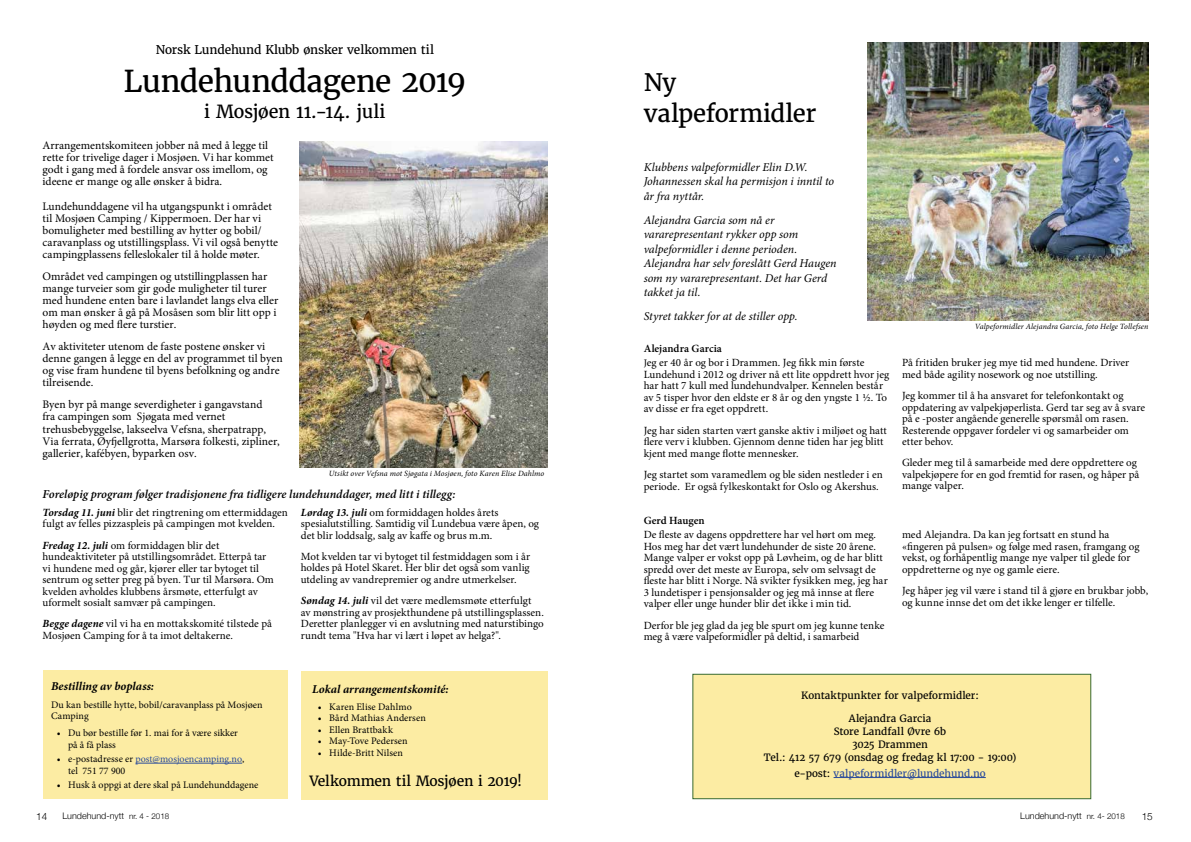
<style>
.page{position:relative;width:1191px;height:842px;background:#fff}
.page>*{position:absolute;margin:0;border:0;box-sizing:border-box;transform-origin:0 0}
.t1{font:30px "Merriweather";letter-spacing:-.025em;color:#000}
.t2{font:24px/30.4px "Merriweather";letter-spacing:-.015em;color:#000}
.t3{font:18px "Merriweather";letter-spacing:-.015em;color:#000}
.t4{font:14px "Merriweather";letter-spacing:-.015em;color:#000}
.t5{font:italic 600 12.1px "Minion Pro";color:#000}
.t6{font:italic 12px/14.4px "Minion Pro";letter-spacing:-.005em;color:#000}
.t7{font:italic 700 12px "Minion Pro";color:#000}
.t8{font:12px "Merriweather";letter-spacing:-.015em;color:#000}
.t9{font:11.6px/12.1px "Minion Pro";color:#000}
.t10{font:11px/11.5px "Minion Pro";color:#000}
.t11{font:600 11px "Minion Pro";letter-spacing:-.005em;color:#000}
.t12{font:10px/11.5px "Minion Pro";color:#000}
.t13{font:10px/13px "Merriweather";letter-spacing:-.005em;color:#000;text-align:center}
.t14{font:10px "Merriweather";letter-spacing:-.005em;color:#2a4b9b}
.t15{font:300 10px "Helvetica Neue";color:#000}
.t16{font:300 9px "Helvetica Neue";color:#000}
.t17{font:italic 8px "Minion Pro";letter-spacing:.01em;color:#000}
.s1{font-weight:700;font-style:italic}
.s2{color:#2a4b9b}
.s3{font-weight:600}
.s4{font-size:10px}
.s5{color:#000}
.s6{font-size:8px}
</style>
<div class="page">
<div style="left:692px;top:674px;width:399px;height:125px;background:#fceca3;border:1px solid #386a2f"></div>
<img style="left:868px;top:43px;width:280px;height:277px">
<hr style="left:833px;top:777px;width:152px;height:1px;background:#2a4b9b">
<img style="left:299px;top:142px;width:248px;height:326px">
<div style="left:43px;top:670px;width:244px;height:129px;background:#fceca3"></div>
<hr style="left:135px;top:763px;width:107px;height:1px;background:#2a4b9b">
<div style="left:301px;top:671px;width:246px;height:128px;background:#fceca3"></div>
<p class="t8" style="left:156px;top:43px;width:280px">Norsk Lundehund Klubb ønsker velkommen til</p>
<h1 class="t1" style="left:124px;top:62px;width:344px">Lundehunddagene 2019</h1>
<h3 class="t3" style="left:204px;top:100px;width:183px">i Mosjøen 11.-14. juli</h3>
<p class="t9" style="left:43px;top:140px;width:233px">Arrangementskomiteen jobber nå med å legge til rette for trivelige dager i Mosjøen. Vi har kommet godt i gang med å fordele ansvar oss imellom, og ideene er mange og alle ønsker å bidra.</p>
<p class="t9" style="left:43px;top:200px;width:237px">Lundehunddagene vil ha utgangspunkt i området til Mosjøen Camping / Kippermoen. Der har vi bomuligheter med bestilling av hytter og bobil/ caravanplass og utstillingsplass. Vi vil også benytte campingplassens felleslokaler til å holde møter.</p>
<p class="t9" style="left:43px;top:270px;width:237px">Området ved campingen og utstillingplassen har mange turveier som gir gode muligheter til turer med hundene enten bare i lavlandet langs elva eller om man ønsker å gå på Mosåsen som blir litt opp i høyden og med flere turstier.</p>
<p class="t9" style="left:43px;top:340px;width:242px">Av aktiviteter utenom de faste postene ønsker vi denne gangen å legge en del av programmet til byen og vise fram hundene til byens befolkning og andre tilreisende.</p>
<p class="t9" style="left:43px;top:399px;width:239px">Byen byr på mange severdigheter i gangavstand<br>fra campingen som Sjøgata med vernet trehusbebyggelse, lakseelva Vefsna, sherpatrapp, Via ferrata, Øyfjellgrotta, Marsøra folkesti, zipliner, gallerier, kafébyen, byparken osv.</p>
<p class="t5" style="left:43px;top:486px;width:414px">Foreløpig program følger tradisjonene fra tidligere lundehunddager, med litt i tillegg:</p>
<p class="t10" style="left:43px;top:506px;width:247px"><span class="s1">Torsdag 11. juni</span> blir det ringtrening om ettermiddagen fulgt av felles pizzaspleis på campingen mot kvelden.</p>
<p class="t10" style="left:43px;top:539px;width:233px"><span class="s1">Fredag 12. juli</span> om formiddagen blir det hundeaktiviteter på utstillingsområdet. Etterpå tar vi hundene med og går, kjører eller tar bytoget til sentrum og setter preg på byen. Tur til Marsøra. Om kvelden avholdes klubbens årsmøte, etterfulgt av uformelt sosialt samvær på campingen.</p>
<p class="t10" style="left:43px;top:618px;width:231px"><span class="s1">Begge dagene</span> vil vi ha en mottakskomité tilstede på<br>Mosjøen Camping for å ta imot deltakerne.</p>
<p class="t17" style="left:329px;top:467px;width:217px">Utsikt over Vefsna mot Sjøgata i Mosjøen, foto Karen Elise Dahlmo</p>
<p class="t10" style="left:301px;top:506px;width:240px"><span class="s1">Lørdag 13. juli</span> om formiddagen holdes årets spesialutstilling. Samtidig vil Lundebua være åpen, og det blir loddsalg, salg av kaffe og brus m.m.</p>
<p class="t10" style="left:301px;top:551px;width:231px;text-align:justify">Mot kvelden tar vi bytoget til festmiddagen som i år holdes på Hotel Skaret. Her blir det også som vanlig utdeling av vandrepremier og andre utmerkelser.</p>
<p class="t10" style="left:301px;top:595px;width:244px"><span class="s1">Søndag 14. juli</span> vil det være medlemsmøte etterfulgt av mønstring av prosjekthundene på utstillingsplassen.<br>Deretter planlegger vi en avslutning med naturstibingo rundt tema "Hva har vi lært i løpet av helga?".</p>
<p class="t7" style="left:51px;top:678px;width:105px">Bestilling av boplass:</p>
<p class="t12" style="left:51px;top:699px;width:213px">Du kan bestille hytte, bobil/caravanplass på Mosjøen<br>Camping</p>
<p class="t12" style="left:68px;top:727px;width:171px;text-indent:-11px">• Du bør bestille før 1. mai for å være sikker på å få plass</p>
<p class="t12" style="left:68px;top:753px;width:178px;text-indent:-11px">• e-postadresse er <span class="s2">post@mosjoencamping.no</span>, tel 751 77 900</p>
<p class="t12" style="left:57px;top:779px;width:203px">• Husk å oppgi at dere skal på Lundehunddagene</p>
<p class="t7" style="left:312px;top:680px;width:138px">Lokal arrangementskomité:</p>
<p class="t12" style="left:318px;top:701px;width:95px">• Karen Elise Dahlmo</p>
<p class="t12" style="left:318px;top:712px;width:109px">• Bård Mathias Andersen</p>
<p class="t12" style="left:318px;top:724px;width:77px">• Ellen Brattbakk</p>
<p class="t12" style="left:318px;top:735px;width:91px">• May-Tove Pedersen</p>
<p class="t12" style="left:318px;top:747px;width:87px">• Hilde-Britt Nilsen</p>
<p class="t4" style="left:309px;top:772px;width:214px">Velkommen til Mosjøen i 2019!</p>
<h2 class="t2" style="left:643px;top:68px;width:174px">Ny valpeformidler</h2>
<p class="t6" style="left:643px;top:160px;width:192px">Klubbens valpeformidler Elin D.W.<br>Johannessen skal ha permisjon i inntil to år fra nyttår.</p>
<p class="t6" style="left:643px;top:213px;width:194px">Alejandra Garcia som nå er vararepresentant rykker opp som valpeformidler i denne perioden.<br>Alejandra har selv foreslått Gerd Haugen som ny vararepresentant. Det har Gerd takket ja til.</p>
<p class="t6" style="left:643px;top:309px;width:155px">Styret takker for at de stiller opp.</p>
<p class="t10" style="left:643px;top:341px;width:222px;line-height:14.3px"><span class="s3">Alejandra Garcia<br></span><span class="s4">J</span>eg er 40 år og bor i Drammen. Jeg fikk min første</p>
<p class="t10" style="left:643px;top:368px;width:247px">Lundehund i 2012 og driver nå ett lite oppdrett hvor jeg har hatt 7 kull med lundehundvalper. Kennelen består av 5 tisper hvor den eldste er 8 år og den yngste 1 ½. To av disse er fra eget oppdrett.</p>
<p class="t10" style="left:643px;top:424px;width:245px">Jeg har siden starten vært ganske aktiv i miljøet og hatt flere verv i klubben. Gjennom denne tiden har jeg blitt kjent med mange flotte mennesker.</p>
<p class="t10" style="left:643px;top:469px;width:240px">Jeg startet som varamedlem og ble siden nestleder i en periode. Er også fylkeskontakt for Oslo og Akershus.</p>
<p class="t11" style="left:643px;top:513px;width:62px">Gerd Haugen</p>
<p class="t10" style="left:643px;top:529px;width:246px">De fleste av dagens oppdrettere har vel hørt om meg.<br>Hos meg har det vært lundehunder de siste 20 årene.<br>Mange valper er vokst opp på Løvheim, og de har blitt spredd over det meste av Europa, selv om selvsagt de fleste har blitt i Norge. Nå svikter fysikken meg, jeg har 3 lundetisper i pensjonsalder og jeg må innse at flere valper eller unge hunder blir det ikke i min tid.</p>
<p class="t10" style="left:643px;top:619px;width:242px">Derfor ble jeg glad da jeg ble spurt om jeg kunne tenke meg å være valpeformidler på deltid, i samarbeid</p>
<p class="t17" style="left:974px;top:321px;width:175px">Valpeformidler Alejandra Garcia, foto Helge Tollefsen</p>
<p class="t10" style="left:902px;top:357px;width:229px">På fritiden bruker jeg mye tid med hundene. Driver med både agility nosework og noe utstilling.</p>
<p class="t10" style="left:902px;top:390px;width:245px">Jeg kommer til å ha ansvaret for telefonkontakt og oppdatering av valpekjøperlista. Gerd tar seg av å svare på e -poster angående generelle spørsmål om rasen.<br>Resterende oppgaver fordeler vi og samarbeider om etter behov.</p>
<p class="t10" style="left:902px;top:457px;width:239px">Gleder meg til å samarbeide med dere oppdrettere og valpekjøpere for en god fremtid for rasen, og håper på mange valper.</p>
<p class="t10" style="left:902px;top:529px;width:239px">med Alejandra. Da kan jeg fortsatt en stund ha «fingeren på pulsen» og følge med rasen, framgang og vekst, og forhåpentlig mange nye valper til glede for oppdretterne og nye og gamle eiere.</p>
<p class="t10" style="left:902px;top:585px;width:248px">Jeg håper jeg vil være i stand til å gjøre en brukbar jobb, og kunne innse det om det ikke lenger er tilfelle.</p>
<p class="t13" style="left:801px;top:689px;width:179px">Kontaktpunkter for valpeformidler:</p>
<p class="t13" style="left:763px;top:712px;width:254px">Alejandra Garcia<br>Store Landfall Øvre 6b<br>3025 Drammen<br>Tel.: 412 57 679 (onsdag og fredag kl 17:00 - 19:00)</p>
<p class="t14" style="left:794px;top:767px;width:193px"><span class="s5">e-post:</span> valpeformidler@lundehund.no</p>
<p class="t15" style="left:36px;top:808px;width:13px">14</p>
<p class="t16" style="left:62px;top:809px;width:108px">Lundehund-nytt <span class="s6">nr. 4 - 2018</span></p>
<p class="t16" style="left:1020px;top:809px;width:106px">Lundehund-nytt <span class="s6">nr. 4- 2018</span></p>
<p class="t15" style="left:1141px;top:808px;width:13px">15</p>
</div>
